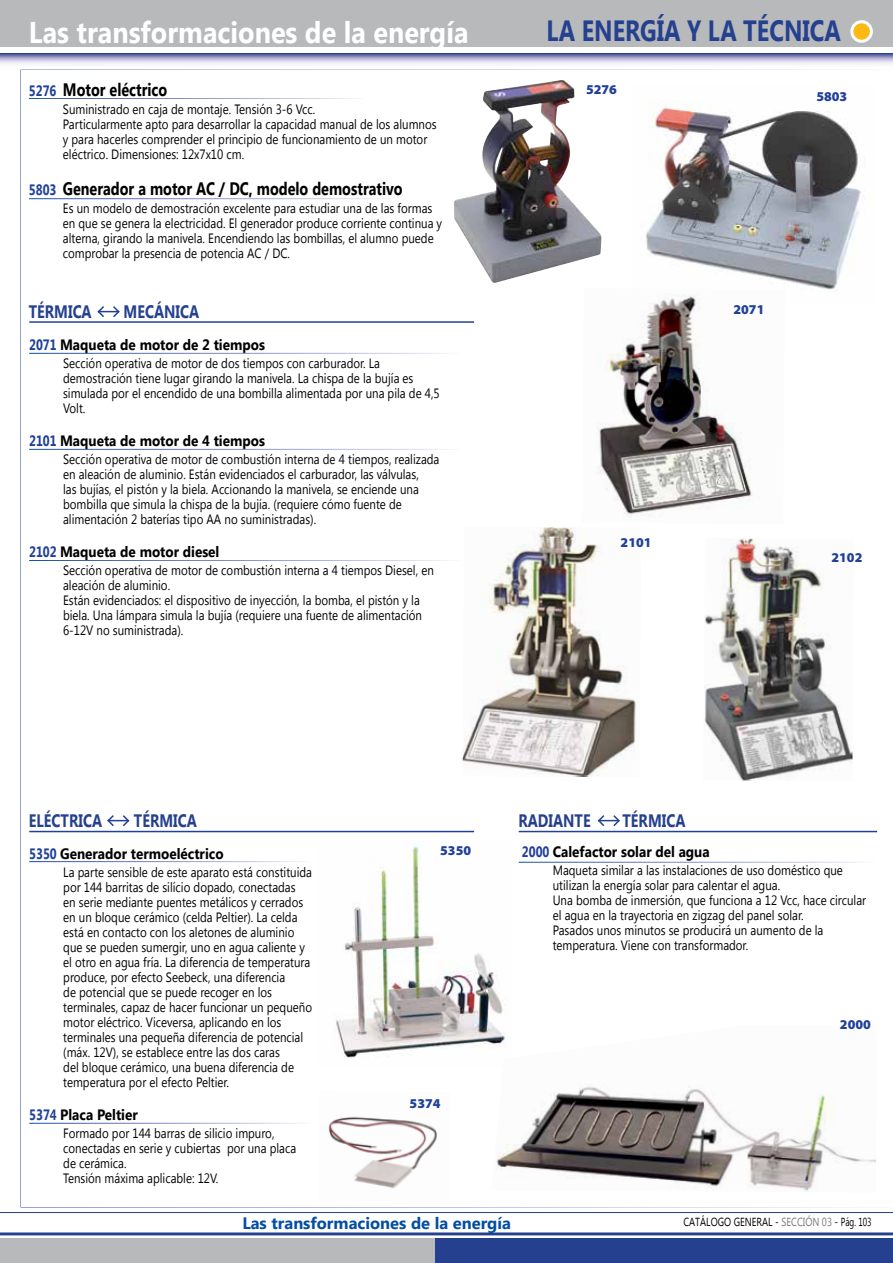
<style>
.page{position:relative;width:893px;height:1263px;background:#fff}
.page>*{position:absolute;margin:0;border:0;box-sizing:border-box;transform-origin:0 0}
.t1{font:700 30px "Segoe UI";color:#fff;scale:.9 1}
.t2{font:700 29.25px "Segoe UI";color:#25408f;scale:.8 1}
.t3{font:700 18px "Segoe UI";color:#000;scale:.8 1}
.t4{font:700 18px "Segoe UI";color:#25408f;scale:.8 1}
.t5{font:700 16.5px "Segoe UI";color:#034ea2}
.t6{font:700 15px "Segoe UI";color:#000;scale:.9 1}
.t7{font:13.5px/15px "Segoe UI";color:#000;scale:.85 1}
.t8{font:900 13.5px "Myriad Pro";color:#21409a}
.t9{font:11.7px "Segoe UI";color:#000;scale:.8 1}
.s1{font-size:15px;color:#21409a}
.s2{color:#21409a}
.s3{color:#77787b}
</style>
<div class="page">
<div style="left:435px;top:1238px;width:458px;height:25px;background:#25408f"></div>
<div style="left:0;top:1238px;width:435px;height:25px;background:#b7b9bb"></div>
<div style="left:0;top:0;width:893px;height:47px;background:#b7b9bb"></div>
<svg style="left:0;top:53px;width:893px;height:17px"></svg>
<hr style="left:0;top:1232px;width:893px;height:3px;background:#25408f">
<hr style="left:0;top:1212px;width:893px;height:1px;background:#25408f">
<svg style="left:852px;top:22px;width:19px;height:19px"></svg>
<div style="left:850px;top:20px;width:23px;height:23px;border:3px solid #fff;border-radius:50%"></div>
<img style="left:454px;top:80px;width:147px;height:203px">
<img style="left:646px;top:105px;width:219px;height:185px">
<img style="left:462px;top:527px;width:174px;height:250px">
<img style="left:597px;top:288px;width:188px;height:229px">
<img style="left:704px;top:538px;width:149px;height:243px">
<img style="left:336px;top:841px;width:170px;height:217px">
<img style="left:328px;top:1116px;width:109px;height:73px">
<img style="left:491px;top:1025px;width:385px;height:167px">
<hr style="left:29px;top:831px;width:445px;height:1px;background:#21409a">
<hr style="left:519px;top:831px;width:358px;height:1px;background:#21409a">
<hr style="left:29px;top:321px;width:445px;height:2px;background:#21409a">
<svg style="left:439px;top:1232px;width:72px;height:1px"></svg>
<svg style="left:97px;top:306px;width:23px;height:12px"></svg>
<hr style="left:29px;top:560px;width:434px;height:1px;background:#fff">
<svg style="left:107px;top:815px;width:23px;height:12px"></svg>
<svg style="left:597px;top:815px;width:23px;height:12px"></svg>
<h1 class="t1" style="left:29px;top:11px;width:490px">Las transformaciones de la energía</h1>
<h2 class="t2" style="left:546px;top:10px;width:370px">la energía y La técnica</h2>
<h3 class="t3" style="left:29px;top:76px;width:175px"><span class="s1">5276</span> Motor eléctrico</h3>
<p class="t7" style="left:63px;top:101px;width:441px">Suministrado en caja de montaje. Tensión 3-6 Vcc.<br>Particularmente apto para desarrollar la capacidad manual de los alumnos y para hacerles comprender el principio de funcionamiento de un motor eléctrico. Dimensiones: 12x7x10 cm.</p>
<h3 class="t3" style="left:29px;top:175px;width:469px"><span class="s1">5803</span> Generador a motor AC / DC, modelo demostrativo</h3>
<p class="t7" style="left:63px;top:200px;width:448px">Es un modelo de demostración excelente para estudiar una de las formas en que se genera la electricidad. El generador produce corriente continua y alterna, girando la manivela. Encendiendo las bombillas, el alumno puede comprobar la presencia de potencia AC / DC.</p>
<h3 class="t4" style="left:29px;top:298px;width:80px">TéRMICA</h3>
<h3 class="t4" style="left:124px;top:298px;width:63px">Mecánica</h3>
<p class="t6" style="left:29px;top:334px;width:264px"><span class="s2">2071</span> Maqueta de motor de 2 tiempos</p>
<p class="t7" style="left:63px;top:355px;width:444px">Sección operativa de motor de dos tiempos con carburador. La demostración tiene lugar girando la manivela. La chispa de la bujía es simulada por el encendido de una bombilla alimentada por una pila de 4,5<br>Volt.</p>
<p class="t6" style="left:29px;top:430px;width:264px"><span class="s2">2101</span> Maqueta de motor de 4 tiempos</p>
<p class="t7" style="left:63px;top:451px;width:444px">Sección operativa de motor de combustión interna de 4 tiempos, realizada en aleación de aluminio. Están evidenciados el carburador, las válvulas,<br>las bujías, el pistón y la biela. Accionando la manivela, se enciende una bombilla que simula la chispa de la bujía. (requiere cómo fuente de alimentación 2 baterías tipo AA no suministradas).</p>
<p class="t6" style="left:29px;top:541px;width:213px"><span class="s2">2102</span> Maqueta de motor diesel</p>
<p class="t7" style="left:63px;top:562px;width:438px">Sección operativa de motor de combustión interna a 4 tiempos Diesel, en aleación de aluminio.<br>Están evidenciados: el dispositivo de inyección, la bomba, el pistón y la biela. Una lámpara simula la bujía (requiere una fuente de alimentación 6-12V no suministrada).</p>
<p class="t8" style="left:586px;top:81px;width:32px">5276</p>
<p class="t8" style="left:816px;top:88px;width:32px">5803</p>
<p class="t8" style="left:733px;top:300px;width:32px">2071</p>
<p class="t8" style="left:621px;top:533px;width:32px">2101</p>
<p class="t8" style="left:831px;top:548px;width:32px">2102</p>
<h3 class="t4" style="left:29px;top:807px;width:40px">eléctrica</h3>
<h3 class="t4" style="left:134px;top:807px;width:80px">TéRMICA</h3>
<p class="t6" style="left:29px;top:843px;width:217px"><span class="s2">5350</span> Generador termoeléctrico</p>
<p class="t7" style="left:63px;top:864px;width:294px">La parte sensible de este aparato está constituida por 144 barritas de silício dopado, conectadas<br>en serie mediante puentes metálicos y cerrados en un bloque cerámico (celda Peltier). La celda está en contacto con los aletones de aluminio que se pueden sumergir, uno en agua caliente y el otro en agua fría. La diferencia de temperatura produce, por efecto Seebeck, una diferencia<br>de potencial que se puede recoger en los terminales, capaz de hacer funcionar un pequeño motor eléctrico. Viceversa, aplicando en los terminales una pequeña diferencia de potencial (máx. 12V), se establece entre las dos caras<br>del bloque cerámico, una buena diferencia de temperatura por el efecto Peltier.</p>
<p class="t6" style="left:29px;top:1104px;width:122px"><span class="s2">5374</span> Placa Peltier</p>
<p class="t7" style="left:63px;top:1125px;width:276px">Formado por 144 barras de silicio impuro, conectadas en serie y cubiertas por una placa de cerámica.<br>Tensión máxima aplicable: 12V.</p>
<p class="t8" style="left:440px;top:841px;width:32px">5350</p>
<p class="t8" style="left:410px;top:1094px;width:32px">5374</p>
<h3 class="t4" style="left:518px;top:807px;width:24px">Radiante</h3>
<h3 class="t4" style="left:622px;top:807px;width:80px">TéRMICA</h3>
<p class="t6" style="left:522px;top:841px;width:210px"><span class="s2">2000</span> Calefactor solar del agua</p>
<p class="t7" style="left:553px;top:862px;width:370px">Maqueta similar a las instalaciones de uso doméstico que utilizan la energía solar para calentar el agua.<br>Una bomba de inmersión, que funciona a 12 Vcc, hace circular el agua en la trayectoria en zigzag del panel solar.<br>Pasados unos minutos se producirá un aumento de la temperatura. Viene con transformador.</p>
<p class="t8" style="left:840px;top:1015px;width:32px">2000</p>
<p class="t5" style="left:242px;top:1211px;width:270px">Las transformaciones de la energía</p>
<p class="t9" style="left:683px;top:1214px;width:237px">CATÁLOGO GENERAL - <span class="s3">Sección 03</span> - Pág. 103</p>
</div>
